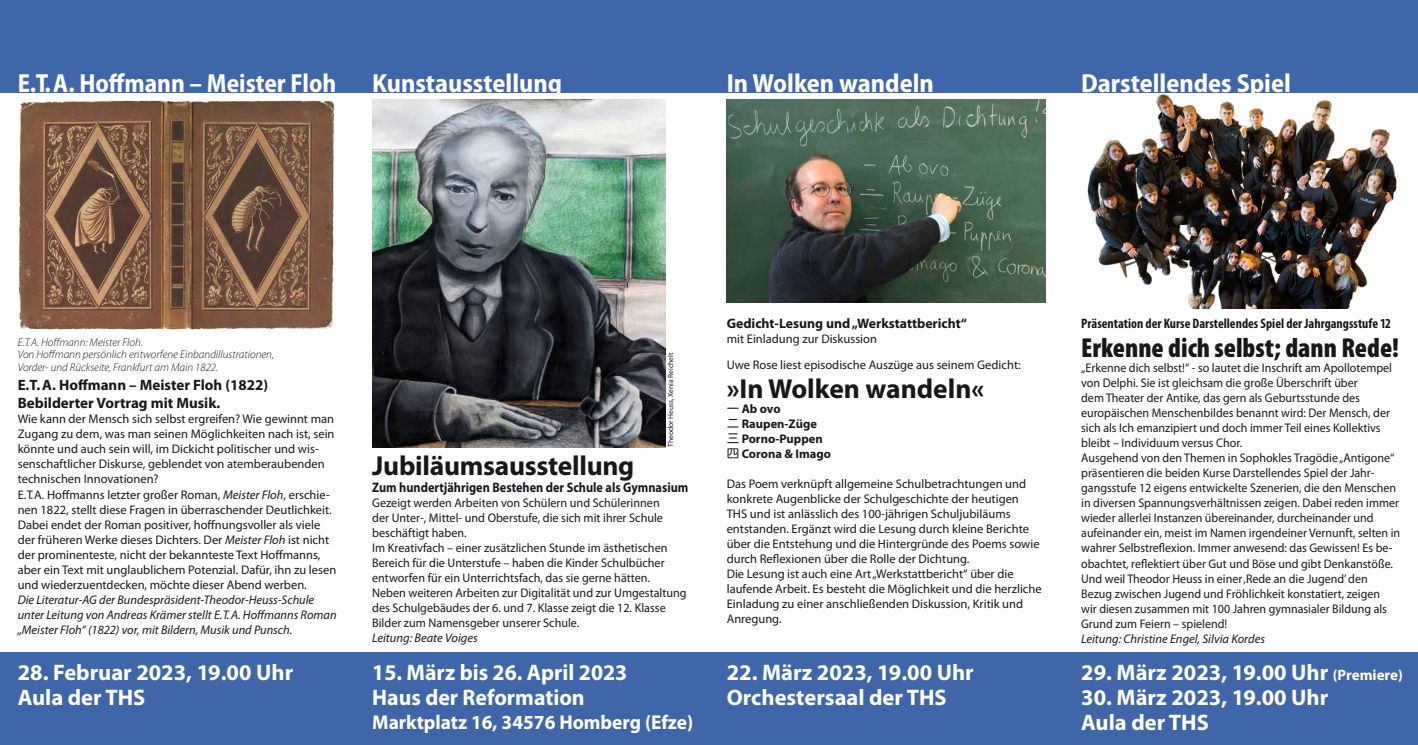
<style>
.page{position:relative;width:1418px;height:745px;background:#fff}
.page>*{position:absolute;margin:0;border:0;box-sizing:border-box;transform-origin:0 0}
.t1{font:700 27.5px "Myriad Pro";letter-spacing:-.01em;color:#1a171c}
.t2{font:900 condensed 27.5px "Myriad Pro";color:#1a171c}
.t3{font:700 semi-condensed 26.25px "Myriad Pro";color:#fff}
.t4{font:700 semi-condensed 26.25px "Myriad Pro";color:#fff;scale:.96 1}
.t5{font:700 22.5px/25px "Myriad Pro";color:#fff}
.t6{font:700 20px "Myriad Pro";color:#fff}
.t7{font:700 15px/18.8px "Myriad Pro";color:#1a171c}
.t8{font:700 condensed 13.75px "Myriad Pro";color:#1a171c}
.t9{font:700 13.75px "Myriad Pro";color:#1a171c;scale:.89 1}
.t10{font:700 13.75px "Myriad Pro";color:#1a171c}
.t11{font:12.5px/15px "Myriad Pro";color:#1a171c}
.t12{font:12.5px/15px "Myriad Pro";color:#1a171c;scale:.96 1}
.t13{font:italic 12.5px/15px "Myriad Pro";color:#1a171c}
.t14{font:700 12.5px/15px "Myriad Pro";color:#1a171c}
.t15{font:italic 300 11.25px/12.5px "Myriad Pro";color:#1a171c}
.t16{font:7.5px "Myriad Pro";color:#1a171c}
.s1{font-family:"Hira Maru Pro W4";font-weight:400}
.s2{font-style:italic}
.s3{font-size:15px}
</style>
<div class="page">
<div style="left:0;top:0;width:1417px;height:92px;background:#4066aa"></div>
<div style="left:0;top:652px;width:1417px;height:92px;background:#4066aa"></div>
<img style="left:18px;top:99px;width:316px;height:231px">
<img style="left:726px;top:99px;width:319px;height:204px">
<img style="left:372px;top:99px;width:293px;height:347px">
<img style="left:1081px;top:92px;width:319px;height:216px">
<h2 class="t4" style="left:18px;top:67px;width:333px">E.T.A. Hoffmann – Meister Floh</h2>
<h2 class="t3" style="left:372px;top:67px;width:191px">Kunstausstellung</h2>
<h2 class="t3" style="left:726px;top:67px;width:209px">In Wolken wandeln</h2>
<h2 class="t3" style="left:1081px;top:66px;width:211px">Darstellendes Spiel</h2>
<p class="t10" style="left:726px;top:314px;width:242px">Gedicht-Lesung und „Werkstattbericht“</p>
<p class="t11" style="left:726px;top:325px;width:295px;line-height:25.6px">mit Einladung zur Diskussion<br>Uwe Rose liest episodische Auszüge aus seinem Gedicht:</p>
<h1 class="t1" style="left:726px;top:370px;width:259px">»In Wolken wandeln«</h1>
<p class="t14" style="left:726px;top:400px;width:106px"><span class="s1">一</span> Ab ovo<br><span class="s1">二</span> Raupen-Züge<span class="s1">三</span> Porno-Puppen<span class="s1">四</span> Corona &amp; Imago</p>
<p class="t11" style="left:726px;top:476px;width:316px">Das Poem verknüpft allgemeine Schulbetrachtungen und konkrete Augenblicke der Schulgeschichte der heutigen THS und ist anlässlich des 100-jährigen Schuljubiläums entstanden. Ergänzt wird die Lesung durch kleine Berichte über die Entstehung und die Hintergründe des Poems sowie durch Reflexionen über die Rolle der Dichtung.<br>Die Lesung ist auch eine Art „Werkstattbericht“ über die laufende Arbeit. Es besteht die Möglichkeit und die herzliche Einladung zu einer anschließenden Diskussion, Kritik und Anregung.</p>
<p class="t15" style="left:18px;top:335px;width:258px">E.T.A. Hoffmann: Meister Floh.<br>Von Hoffmann persönlich entworfene Einbandillustrationen,<br>Vorder- und Rückseite, Frankfurt am Main 1822.</p>
<p class="t7" style="left:18px;top:374px;width:252px">E.T.A. Hoffmann – Meister Floh (1822)<br>Bebilderter Vortrag mit Musik.</p>
<p class="t11" style="left:18px;top:411px;width:320px">Wie kann der Mensch sich selbst ergreifen? Wie gewinnt man Zugang zu dem, was man seinen Möglichkeiten nach ist, sein könnte und auch sein will, im Dickicht politischer und wis&shy;senschaftlicher Diskurse, geblendet von atemberaubenden technischen Innovationen?<br>E.T.A. Hoffmanns letzter großer Roman, <span class="s2">Meister Floh</span>, erschie&shy;nen 1822, stellt diese Fragen in überraschender Deutlichkeit.<br>Dabei endet der Roman positiver, hoffnungsvoller als viele der früheren Werke dieses Dichters. Der <span class="s2">Meister Floh</span> ist nicht der prominenteste, nicht der bekannteste Text Hoffmanns, aber ein Text mit unglaublichem Potenzial. Dafür, ihn zu lesen und wiederzuentdecken, möchte dieser Abend werben.</p>
<p class="t13" style="left:18px;top:591px;width:320px">Die Literatur-AG der Bundespräsident-Theodor-Heuss-Schule unter Leitung von Andreas Krämer stellt E.T. A. Hoffmanns Roman „Meister Floh“ (1822) vor, mit Bildern, Musik und Punsch.</p>
<h3 class="t5" style="left:18px;top:659px;width:277px">28. Februar 2023, 19.00 Uhr<br>Aula der THS</h3>
<h3 class="t5" style="left:726px;top:659px;width:249px">22. März 2023, 19.00 Uhr<br>Orchestersaal der THS</h3>
<p class="t16" style="left:666px;top:446px;width:96px;rotate:-90deg">Theodor Heuss, Xenia Reichelt</p>
<h1 class="t1" style="left:372px;top:448px;width:264px">Jubiläumsausstellung</h1>
<p class="t9" style="left:372px;top:478px;width:357px">Zum hundertjährigen Bestehen der Schule als Gymnasium</p>
<p class="t11" style="left:372px;top:494px;width:316px">Gezeigt werden Arbeiten von Schülern und Schülerinnen<br>der Unter-, Mittel- und Oberstufe, die sich mit ihrer Schule beschäftigt haben.<br>Im Kreativfach – einer zusätzlichen Stunde im ästhetischen Bereich für die Unterstufe – haben die Kinder Schulbücher entworfen für ein Unterrichtsfach, das sie gerne hätten.<br>Neben weiteren Arbeiten zur Digitalität und zur Umgestaltung des Schulgebäudes der 6. und 7. Klasse zeigt die 12. Klasse Bilder zum Namensgeber unserer Schule.</p>
<p class="t13" style="left:372px;top:629px;width:107px">Leitung: Beate Voiges</p>
<h3 class="t5" style="left:372px;top:659px;width:257px">15. März bis 26. April 2023<br>Haus der Reformation</h3>
<h3 class="t6" style="left:372px;top:708px;width:322px">Marktplatz 16, 34576 Homberg (Efze)</h3>
<p class="t8" style="left:1081px;top:314px;width:311px">Präsentation der Kurse Darstellendes Spiel der Jahrgangsstufe 12</p>
<h1 class="t2" style="left:1081px;top:330px;width:319px">Erkenne dich selbst; dann Rede!</h1>
<p class="t12" style="left:1081px;top:360px;width:334px">„Erkenne dich selbst!“ - so lautet die Inschrift am Apollotempel von Delphi. Sie ist gleichsam die große Überschrift über<br>dem Theater der Antike, das gern als Geburtsstunde des europäischen Menschenbildes benannt wird: Der Mensch, der sich als Ich emanzipiert und doch immer Teil eines Kollektivs bleibt – Individuum versus Chor.<br>Ausgehend von den Themen in Sophokles Tragödie „Antigone“ präsentieren die beiden Kurse Darstellendes Spiel der Jahr&shy;gangsstufe 12 eigens entwickelte Szenerien, die den Menschen in diversen Spannungsverhältnissen zeigen. Dabei reden immer wieder allerlei Instanzen übereinander, durcheinander und aufeinander ein, meist im Namen irgendeiner Vernunft, selten in wahrer Selbstreflexion. Immer anwesend: das Gewissen! Es be&shy;obachtet, reflektiert über Gut und Böse und gibt Denkanstöße.<br>Und weil Theodor Heuss in einer ‚Rede an die Jugend’ den Bezug zwischen Jugend und Fröhlichkeit konstatiert, zeigen<br>wir diesen zusammen mit 100 Jahren gymnasialer Bildung als Grund zum Feiern – spielend!</p>
<p class="t13" style="left:1081px;top:630px;width:185px">Leitung: Christine Engel, Silvia Kordes</p>
<h3 class="t5" style="left:1081px;top:659px;width:323px">29. März 2023, 19.00 Uhr <span class="s3">(Premiere)</span></h3>
<h3 class="t5" style="left:1081px;top:684px;width:249px">30. März 2023, 19.00 Uhr<br>Aula der THS</h3>
</div>
